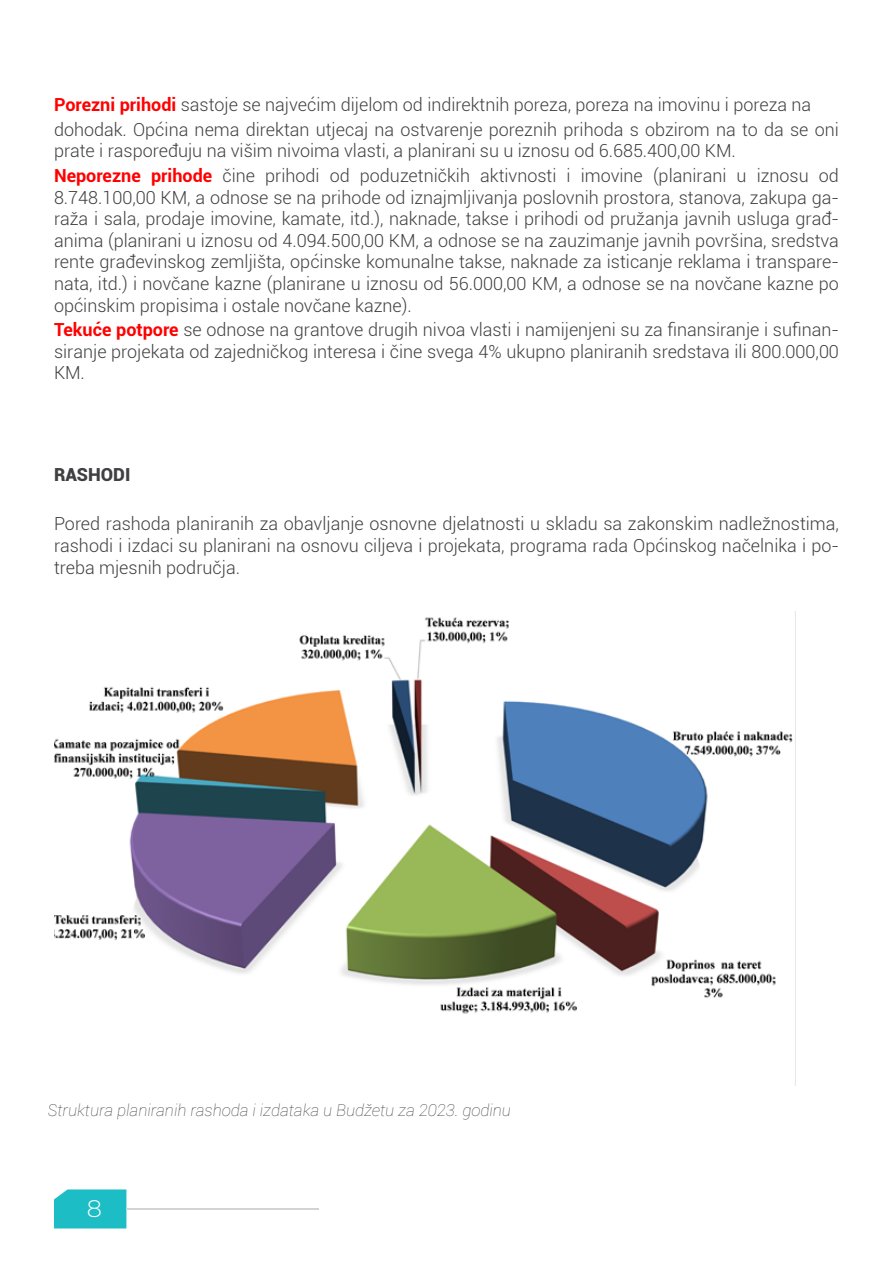
<style>
.page{position:relative;width:893px;height:1263px;background:#fff}
.page>*{position:absolute;margin:0;border:0;box-sizing:border-box;transform-origin:0 0}
.t1{font:300 24px "Montserrat";color:#fff}
.t2{font:300 18px/21.6px "Roboto";color:#404042;text-align:justify}
.t3{font:900 18px "Roboto";color:#404042}
.t4{font:italic 100 16.5px "Roboto";color:#404042}
.s1{font-weight:700;color:#f00}
</style>
<div class="page">
<svg style="left:54px;top:1189px;width:72px;height:39px"></svg>
<hr style="left:126px;top:1208px;width:193px;height:2px;background:#d1d4d4">
<div style="left:67px;top:1194px;width:55px;height:31px;background:#1cbdc4"></div>
<img style="left:54px;top:617px;width:739px;height:397px">
<p class="t2" style="left:54px;top:92px;width:786px;line-height:24.6px"><span class="s1">Porezni prihodi</span> sastoje se najvećim dijelom od indirektnih poreza, poreza na imovinu i poreza na dohodak. Općina nema direktan utjecaj na ostvarenje poreznih prihoda s obzirom na to da se oni</p>
<p class="t2" style="left:54px;top:138px;width:786px;line-height:24.6px">prate i raspoređuju na višim nivoima vlasti, a planirani su u iznosu od 6.685.400,00 KM.<br><span class="s1">Neporezne prihode</span> čine prihodi od poduzetničkih aktivnosti i imovine (planirani u iznosu od</p>
<p class="t2" style="left:54px;top:186px;width:786px">8.748.100,00 KM, a odnose se na prihode od iznajmljivanja poslovnih prostora, stanova, zakupa ga&shy;raža i sala, prodaje imovine, kamate, itd.), naknade, takse i prihodi od pružanja javnih usluga građ&shy;anima (planirani u iznosu od 4.094.500,00 KM, a odnose se na zauzimanje javnih površina, sredstva rente građevinskog zemljišta, općinske komunalne takse, naknade za isticanje reklama i transpare&shy;nata, itd.) i novčane kazne (planirane u iznosu od 56.000,00 KM, a odnose se na novčane kazne po općinskim propisima i ostale novčane kazne).</p>
<p class="t2" style="left:54px;top:318px;width:786px"><span class="s1">Tekuće potpore</span> se odnose na grantove drugih nivoa vlasti i namijenjeni su za finansiranje i sufinan&shy;siranje projekata od zajedničkog interesa i čine svega 4% ukupno planiranih sredstava ili 800.000,00<br>KM.</p>
<p class="t3" style="left:54px;top:462px;width:78px">RASHODI</p>
<p class="t2" style="left:54px;top:513px;width:786px">Pored rashoda planiranih za obavljanje osnovne djelatnosti u skladu sa zakonskim nadležnostima, rashodi i izdaci su planirani na osnovu ciljeva i projekata, programa rada Općinskog načelnika i po&shy;treba mjesnih područja.</p>
<p class="t4" style="left:48px;top:1099px;width:465px">Struktura planiranih rashoda i izdataka u Budžetu za 2023. godinu</p>
<h1 class="t1" style="left:87px;top:1192px;width:17px">8</h1>
</div>
